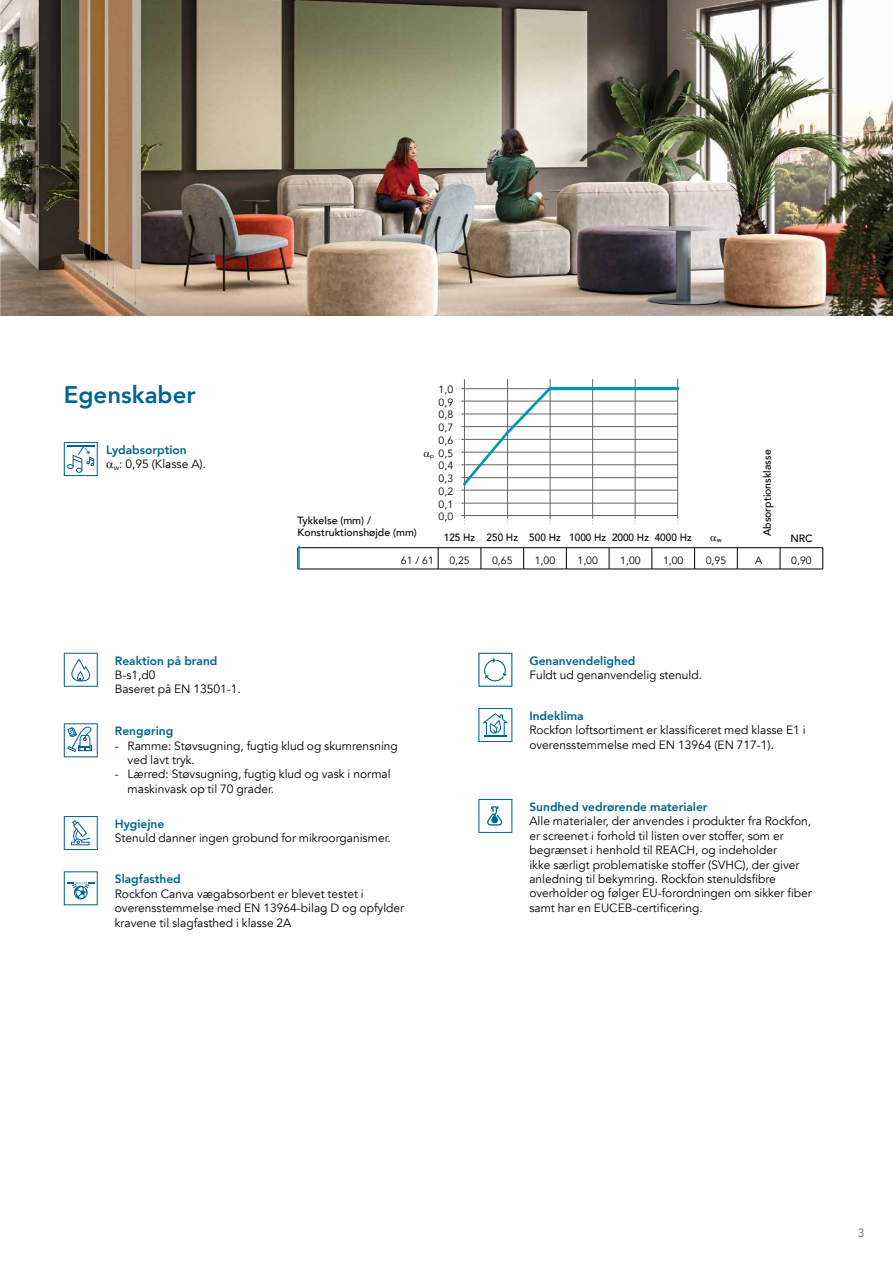
<style>
.page{position:relative;width:893px;height:1263px;background:#fff}
.page>*{position:absolute;margin:0;border:0;box-sizing:border-box;transform-origin:0 0}
.t1{font:127.35px "Chartwell Lines 50";color:#0098b0;scale:.67 1}
.t2{font:800 24px "Avenir";color:#006390}
.t3{font:12px/14.4px "Avenir";color:#000}
.t4{font:800 12px "Avenir";color:#006390}
.t5{font:12px "Avenir";color:#646567}
.t6{font:10.5px/12.8px "Avenir";color:#000;text-align:justify}
.t7{font:500 10.5px/12.6px "Avenir";color:#000}
.t8{font:500 10.5px "Avenir";color:#000;scale:.95 1}
.t9{font:500 6.45px "Avenir";color:#000}
.t10{font:6.45px "Avenir";color:#000}
.s1{font-weight:800;color:#006390}
</style>
<div class="page">
<img style="left:0;top:0;width:893px;height:316px">
<svg style="left:64px;top:653px;width:34px;height:34px"></svg>
<svg style="left:64px;top:723px;width:34px;height:34px"></svg>
<svg style="left:64px;top:816px;width:34px;height:34px"></svg>
<svg style="left:64px;top:871px;width:34px;height:34px"></svg>
<svg style="left:478px;top:653px;width:34px;height:34px"></svg>
<svg style="left:478px;top:708px;width:34px;height:34px"></svg>
<svg style="left:478px;top:799px;width:34px;height:34px"></svg>
<svg style="left:64px;top:442px;width:34px;height:34px"></svg>
<svg style="left:438px;top:548px;width:1px;height:21px"></svg>
<svg style="left:481px;top:548px;width:1px;height:21px"></svg>
<svg style="left:523px;top:548px;width:1px;height:21px"></svg>
<svg style="left:566px;top:548px;width:1px;height:21px"></svg>
<svg style="left:609px;top:548px;width:1px;height:21px"></svg>
<svg style="left:652px;top:548px;width:1px;height:21px"></svg>
<svg style="left:694px;top:548px;width:1px;height:21px"></svg>
<svg style="left:737px;top:548px;width:1px;height:21px"></svg>
<svg style="left:780px;top:548px;width:1px;height:21px"></svg>
<svg style="left:822px;top:548px;width:1px;height:21px"></svg>
<hr style="left:298px;top:569px;width:140px;height:1px;background:#000">
<hr style="left:438px;top:569px;width:43px;height:1px;background:#000">
<hr style="left:481px;top:569px;width:43px;height:1px;background:#000">
<hr style="left:524px;top:569px;width:42px;height:1px;background:#000">
<hr style="left:566px;top:569px;width:43px;height:1px;background:#000">
<hr style="left:609px;top:569px;width:43px;height:1px;background:#000">
<hr style="left:652px;top:569px;width:43px;height:1px;background:#000">
<hr style="left:695px;top:569px;width:42px;height:1px;background:#000">
<hr style="left:737px;top:569px;width:43px;height:1px;background:#000">
<hr style="left:780px;top:569px;width:43px;height:1px;background:#000">
<hr style="left:298px;top:547px;width:140px;height:1px;background:#000">
<hr style="left:438px;top:547px;width:43px;height:1px;background:#000">
<hr style="left:481px;top:547px;width:43px;height:1px;background:#000">
<hr style="left:524px;top:547px;width:42px;height:1px;background:#000">
<hr style="left:566px;top:547px;width:43px;height:1px;background:#000">
<hr style="left:609px;top:547px;width:43px;height:1px;background:#000">
<hr style="left:652px;top:547px;width:43px;height:1px;background:#000">
<hr style="left:695px;top:547px;width:42px;height:1px;background:#000">
<hr style="left:737px;top:547px;width:43px;height:1px;background:#000">
<hr style="left:780px;top:547px;width:43px;height:1px;background:#000">
<hr style="left:298px;top:546px;width:2px;height:21px;background:#0098b0">
<svg style="left:455px;top:515px;width:10px;height:10px"></svg>
<hr style="left:461px;top:388px;width:217px;height:1px;background:#646567">
<hr style="left:461px;top:490px;width:216px;height:1px;background:#646567">
<hr style="left:461px;top:414px;width:216px;height:1px;background:#646567">
<hr style="left:461px;top:439px;width:216px;height:1px;background:#646567">
<hr style="left:461px;top:464px;width:216px;height:1px;background:#646567">
<hr style="left:507px;top:379px;width:1px;height:139px;background:#646567">
<hr style="left:550px;top:379px;width:1px;height:139px;background:#646567">
<hr style="left:592px;top:379px;width:1px;height:139px;background:#646567">
<hr style="left:635px;top:379px;width:1px;height:139px;background:#646567">
<hr style="left:677px;top:379px;width:1px;height:139px;background:#646567">
<hr style="left:461px;top:503px;width:217px;height:1px;background:#646567">
<hr style="left:461px;top:477px;width:217px;height:1px;background:#646567">
<hr style="left:461px;top:452px;width:217px;height:1px;background:#646567">
<hr style="left:461px;top:426px;width:217px;height:1px;background:#646567">
<hr style="left:461px;top:401px;width:217px;height:1px;background:#646567">
<hr style="left:464px;top:379px;width:1px;height:139px;background:#646567">
<hr style="left:461px;top:515px;width:217px;height:1px;background:#646567">
<h2 class="t2" style="left:64px;top:376px;width:133px">Egenskaber</h2>
<p class="t3" style="left:114px;top:443px;width:94px;text-indent:-8px"><span class="s1">Lydabsorption<br></span><sub>w</sub>: 0,95 (Klasse A).</p>
<p class="t7" style="left:298px;top:513px;width:121px">Tykkelse (mm) /<br>Konstruktionshøjde (mm)</p>
<p class="t6" style="left:439px;top:383px;width:16px">1,0<br>0,9<br>0,8<br>0,7<br>0,6<br>0,5<br>0,4<br>0,3<br>0,2<br>0,1<br>0,0</p>
<h1 class="t1" style="left:464px;top:387px;width:324px">25+65+100+100+100+100</h1>
<p class="t7" style="left:760px;top:536px;width:88px;rotate:-90deg">Absorptionsklasse</p>
<p class="t10" style="left:430px;top:452px;width:5px">p</p>
<p class="t8" style="left:444px;top:528px;width:262px">125 Hz 250 Hz 500 Hz 1000 Hz 2000 Hz 4000 Hz</p>
<p class="t9" style="left:717px;top:534px;width:6px">w</p>
<p class="t7" style="left:790px;top:531px;width:24px">NRC</p>
<p class="t6" style="left:401px;top:554px;width:35px">61 / 61</p>
<p class="t6" style="left:449px;top:554px;width:22px">0,25</p>
<p class="t6" style="left:492px;top:554px;width:22px">0,65</p>
<p class="t6" style="left:535px;top:554px;width:22px">1,00</p>
<p class="t6" style="left:577px;top:554px;width:22px">1,00</p>
<p class="t6" style="left:620px;top:554px;width:22px">1,00</p>
<p class="t6" style="left:663px;top:554px;width:22px">1,00</p>
<p class="t6" style="left:706px;top:554px;width:22px">0,95</p>
<p class="t6" style="left:755px;top:554px;width:9px">A</p>
<p class="t6" style="left:791px;top:554px;width:22px">0,90</p>
<p class="t4" style="left:115px;top:651px;width:104px">Reaktion på brand</p>
<p class="t3" style="left:115px;top:668px;width:128px">B-s1,d0<br>Baseret på EN 13501-1.</p>
<p class="t4" style="left:115px;top:722px;width:60px">Rengøring</p>
<p class="t3" style="left:128px;top:739px;width:272px;text-indent:-13px">- Ramme: Støvsugning, fugtig klud og skumrensning ved lavt tryk.</p>
<p class="t3" style="left:128px;top:767px;width:265px;text-indent:-13px">- Lærred: Støvsugning, fugtig klud og vask i normal maskinvask op til 70 grader.</p>
<p class="t4" style="left:115px;top:814px;width:51px">Hygiejne</p>
<p class="t3" style="left:115px;top:831px;width:278px">Stenuld danner ingen grobund for mikroorganismer.</p>
<p class="t4" style="left:115px;top:870px;width:68px">Slagfasthed</p>
<p class="t3" style="left:115px;top:886px;width:291px">Rockfon Canva vægabsorbent er blevet testet i overensstemmelse med EN 13964-bilag D og opfylder kravene til slagfasthed i klasse 2A</p>
<p class="t4" style="left:529px;top:651px;width:108px">Genanvendelighed</p>
<p class="t3" style="left:529px;top:668px;width:174px">Fuldt ud genanvendelig stenuld.</p>
<p class="t4" style="left:529px;top:706px;width:56px">Indeklima</p>
<p class="t3" style="left:529px;top:723px;width:278px">Rockfon loftsortiment er klassificeret med klasse E1 i overensstemmelse med EN 13964 (EN 717-1).</p>
<p class="t4" style="left:529px;top:797px;width:180px">Sundhed vedrørende materialer</p>
<p class="t3" style="left:529px;top:814px;width:284px">Alle materialer, der anvendes i produkter fra Rockfon, er screenet i forhold til listen over stoffer, som er begrænset i henhold til REACH, og indeholder<br>ikke særligt problematiske stoffer (SVHC), der giver anledning til bekymring. Rockfon stenuldsfibre overholder og følger EU-forordningen om sikker fiber samt har en EUCEB-certificering.</p>
<p class="t5" style="left:858px;top:1226px;width:8px">3</p>
</div>
